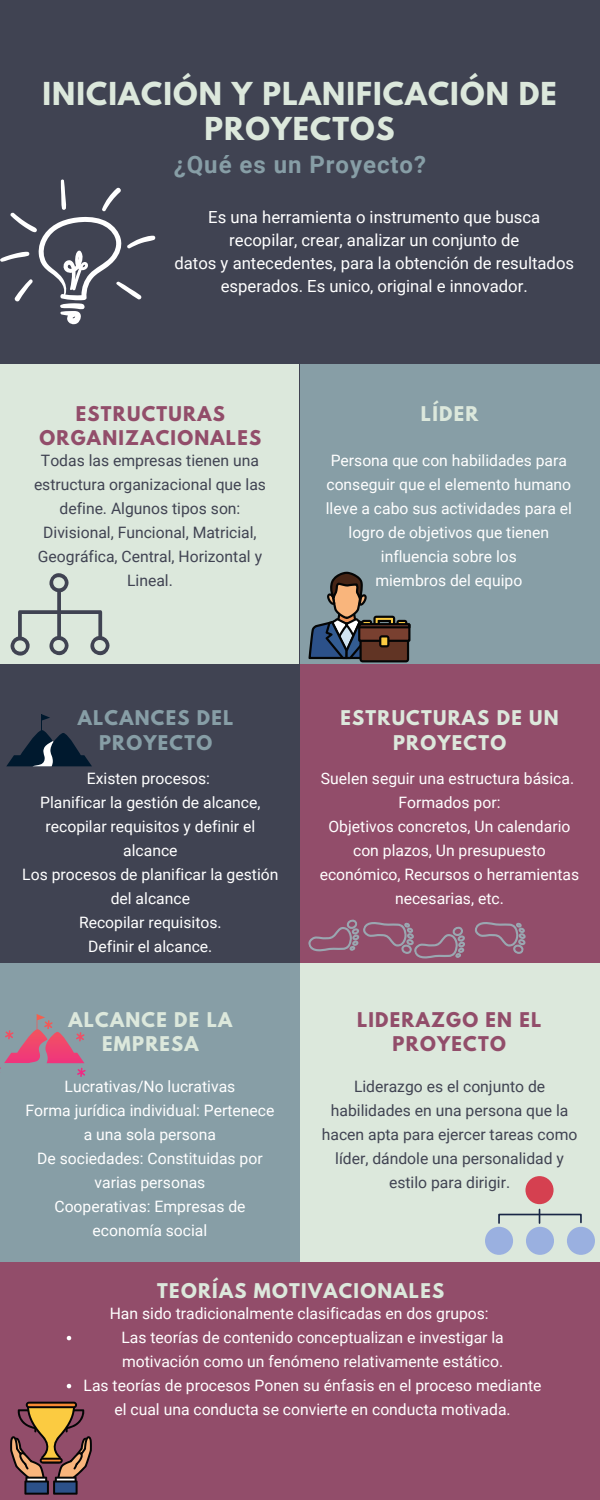
<style>
.page{position:relative;width:600px;height:1500px;background:#404352}
.page>*{position:absolute;margin:0;border:0;box-sizing:border-box;transform-origin:0 0}
.t1{font:700 28px/35.2px "League Spartan";letter-spacing:.04em;color:#dce8dc;text-align:center}
.t2{font:700 24px "Roboto";letter-spacing:.04em;color:#879ea6}
.t3{font:700 18px/24.8px "League Spartan";letter-spacing:.07em;color:#dce8dc;text-align:center}
.t4{font:700 18px/24.8px "League Spartan";letter-spacing:.07em;color:#924d6a;text-align:center}
.t5{font:700 18px/24.8px "League Spartan";letter-spacing:.07em;color:#879ea6;text-align:center}
.t6{font:16.7px/23.2px "Roboto";color:#fff;text-align:center}
.t7{font:15.7px/24px "Roboto";color:#fff;text-align:center}
.t8{font:15.7px/24px "Roboto";color:#404352;text-align:center}
</style>
<div class="page">
<div style="left:300px;top:364px;width:300px;height:300px;background:#879ea6"></div>
<div style="left:0;top:364px;width:299px;height:300px;background:#dce8dc"></div>
<div style="left:300px;top:664px;width:300px;height:300px;background:#924d6a"></div>
<div style="left:0;top:963px;width:300px;height:299px;background:#879ea6"></div>
<div style="left:300px;top:963px;width:300px;height:299px;background:#dce8dc"></div>
<div style="left:0;top:1262px;width:600px;height:238px;background:#924d6a"></div>
<svg style="left:67px;top:1336px;width:4px;height:4px"></svg>
<svg style="left:67px;top:1384px;width:4px;height:4px"></svg>
<svg style="left:0;top:179px;width:155px;height:145px"></svg>
<svg style="left:11px;top:573px;width:99px;height:83px"></svg>
<svg style="left:308px;top:572px;width:102px;height:90px"></svg>
<svg style="left:6px;top:714px;width:86px;height:52px"></svg>
<div style="left:485px;top:1227px;width:28px;height:28px;background:#9ab0e0;border-radius:50%"></div>
<div style="left:526px;top:1227px;width:28px;height:28px;background:#9ab0e0;border-radius:50%"></div>
<div style="left:567px;top:1227px;width:28px;height:28px;background:#9ab0e0;border-radius:50%"></div>
<svg style="left:498px;top:1209px;width:84px;height:15px"></svg>
<div style="left:525px;top:1176px;width:29px;height:28px;background:#d54050;border-radius:50%"></div>
<svg style="left:10px;top:1402px;width:82px;height:93px"></svg>
<svg style="left:0;top:1014px;width:86px;height:63px"></svg>
<svg style="left:308px;top:919px;width:218px;height:40px"></svg>
<h1 class="t1" style="left:42px;top:79px;width:516px">INICIACIÓN Y PLANIFICACIÓN DE<br>PROYECTOS</h1>
<h2 class="t2" style="left:174px;top:151px;width:254px">¿Qué es un Proyecto?</h2>
<p class="t6" style="left:174px;top:205px;width:401px">Es una herramienta o instrumento que busca recopilar, crear, analizar un conjunto de<br>datos y antecedentes, para la obtención de resultados esperados. Es unico, original e innovador.</p>
<p class="t4" style="left:40px;top:403px;width:223px">ESTRUCTURAS<br>ORGANIZACIONALES</p>
<p class="t3" style="left:421px;top:403px;width:59px">LÍDER</p>
<p class="t8" style="left:34px;top:448px;width:233px">Todas las empresas tienen una estructura organizacional que las define. Algunos tipos son:<br>Divisional, Funcional, Matricial,<br>Geográfica, Central, Horizontal y<br>Lineal.</p>
<p class="t7" style="left:326px;top:448px;width:248px">Persona que con habilidades para conseguir que el elemento humano lleve a cabo sus actividades para el logro de objetivos que tienen influencia sobre los<br>miembros del equipo</p>
<p class="t5" style="left:78px;top:708px;width:157px">ALCANCES DEL<br>PROYECTO</p>
<p class="t7" style="left:22px;top:767px;width:258px">Existen procesos:<br>Planificar la gestión de alcance, recopilar requisitos y definir el alcance<br>Los procesos de planificar la gestión del alcance<br>Recopilar requisitos.<br>Definir el alcance.</p>
<p class="t3" style="left:68px;top:1009px;width:165px">ALCANCE DE LA<br>EMPRESA</p>
<p class="t7" style="left:26px;top:1074px;width:250px">Lucrativas/No lucrativas<br>Forma jurídica individual: Pertenece a una sola persona<br>De sociedades: Constituidas por varias personas<br>Cooperativas: Empresas de economía social</p>
<p class="t3" style="left:340px;top:708px;width:220px">ESTRUCTURAS DE UN<br>PROYECTO</p>
<p class="t7" style="left:320px;top:767px;width:261px">Suelen seguir una estructura básica.<br>Formados por:<br>Objetivos concretos, Un calendario con plazos, Un presupuesto económico, Recursos o herramientas necesarias, etc.</p>
<p class="t4" style="left:357px;top:1009px;width:186px">LIDERAZGO EN EL<br>PROYECTO</p>
<p class="t8" style="left:322px;top:1074px;width:257px">Liderazgo es el conjunto de habilidades en una persona que la hacen apta para ejercer tareas como líder, dándole una personalidad y estilo para dirigir.</p>
<p class="t3" style="left:157px;top:1281px;width:288px">TEORÍAS MOTIVACIONALES</p>
<p class="t7" style="left:110px;top:1301px;width:380px">Han sido tradicionalmente clasificadas en dos grupos:</p>
<p class="t7" style="left:84px;top:1325px;width:459px">Las teorías de contenido conceptualizan e investigar la motivación como un fenómeno relativamente estático.<br>Las teorías de procesos Ponen su énfasis en el proceso mediante el cual una conducta se convierte en conducta motivada.</p>
</div>
